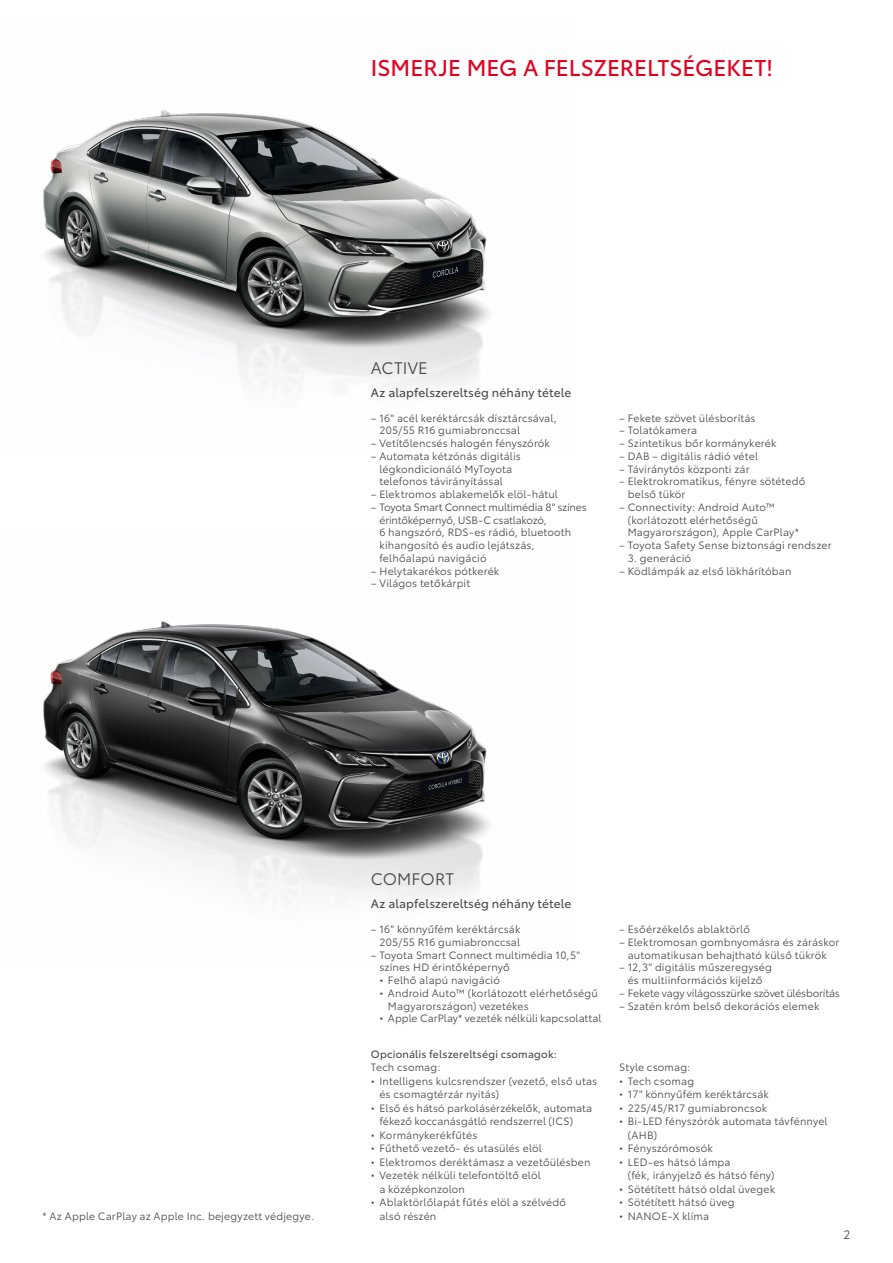
<style>
.page{position:relative;width:893px;height:1263px;background:#fff}
.page>*{position:absolute;margin:0;border:0;box-sizing:border-box;transform-origin:0 0}
.t1{font:22.5px "Toyota Type";letter-spacing:-.005em;color:#e3001f}
.t2{font:16.5px "Toyota Type";letter-spacing:.01em;color:#494948}
.t3{font:12px "Toyota Type";letter-spacing:.01em;color:#494948}
.t4{font:12px "Toyota Type";color:#494948}
.t5{font:10.5px/12.8px "Toyota Type";letter-spacing:.01em;color:#494948}
.t6{font:10.5px "Toyota Type";letter-spacing:-.02em;color:#494948}
.t7{font:10.5px "Toyota Type";letter-spacing:.015em;color:#494948}
</style>
<div class="page">
<img style="left:43px;top:110px;width:447px;height:278px">
<img style="left:43px;top:621px;width:447px;height:279px">
<h1 class="t1" style="left:371px;top:51px;width:404px">ISMERJE MEG A FELSZERELTSÉGEKET!</h1>
<h2 class="t2" style="left:371px;top:356px;width:58px">ACTIVE</h2>
<p class="t3" style="left:371px;top:383px;width:202px">Az alapfelszereltség néhány tétele</p>
<p class="t5" style="left:379px;top:411px;width:179px;text-indent:-9px">– 16" acél keréktárcsák dísztárcsával,<br>205/55 R16 gumiabronccsal</p>
<p class="t5" style="left:371px;top:436px;width:181px">– Vetítőlencsés halogén fényszórók</p>
<p class="t5" style="left:379px;top:449px;width:143px;text-indent:-9px">– Automata kétzónás digitális légkondicionáló MyToyota telefonos távirányítással</p>
<p class="t5" style="left:371px;top:487px;width:188px">– Elektromos ablakemelők elöl-hátul</p>
<p class="t5" style="left:379px;top:500px;width:209px;text-indent:-9px">– Toyota Smart Connect multimédia 8" színes érintőképernyő, USB-C csatlakozó,<br>6 hangszóró, RDS-es rádió, bluetooth kihangosító és audio lejátszás, felhőalapú navigáció</p>
<p class="t5" style="left:371px;top:564px;width:130px">– Helytakarékos pótkerék</p>
<p class="t5" style="left:371px;top:576px;width:101px">– Világos tetőkárpit</p>
<p class="t5" style="left:619px;top:411px;width:138px">– Fekete szövet ülésborítás</p>
<p class="t5" style="left:619px;top:423px;width:79px">– Tolatókamera</p>
<p class="t5" style="left:619px;top:436px;width:159px">– Szintetikus bőr kormánykerék</p>
<p class="t5" style="left:619px;top:449px;width:140px">– DAB – digitális rádió vétel</p>
<p class="t5" style="left:619px;top:462px;width:132px">– Táviránytós központi zár</p>
<p class="t5" style="left:628px;top:474px;width:179px;text-indent:-9px">– Elektrokromatikus, fényre sötétedő belső tükör</p>
<p class="t5" style="left:628px;top:500px;width:173px;text-indent:-9px">– Connectivity: Android Auto™ (korlátozott elérhetőségű<br>Magyarországon), Apple CarPlay*</p>
<p class="t5" style="left:619px;top:538px;width:214px">– Toyota Safety Sense biztonsági rendszer</p>
<p class="t5" style="left:628px;top:551px;width:65px">3. generáció</p>
<p class="t5" style="left:619px;top:564px;width:174px">– Ködlámpák az első lökhárítóban</p>
<p class="t5" style="left:43px;top:1209px;width:273px">* Az Apple CarPlay az Apple Inc. bejegyzett védjegye.</p>
<h2 class="t2" style="left:371px;top:867px;width:85px">COMFORT</h2>
<p class="t3" style="left:371px;top:895px;width:202px">Az alapfelszereltség néhány tétele</p>
<p class="t5" style="left:371px;top:922px;width:151px;text-align:right">– 16" könnyűfém keréktárcsák<br>205/55 R16 gumiabronccsal</p>
<p class="t5" style="left:379px;top:948px;width:202px;text-indent:-9px">– Toyota Smart Connect multimédia 10,5" színes HD érintőképernyő</p>
<p class="t5" style="left:379px;top:973px;width:122px">• Felhő alapú navigáció</p>
<p class="t5" style="left:388px;top:986px;width:211px;text-indent:-9px">• Android Auto™ (korlátozott elérhetőségű<br>Magyarországon) vezetékes</p>
<p class="t5" style="left:379px;top:1011px;width:224px">• Apple CarPlay* vezeték nélküli kapcsolattal</p>
<p class="t7" style="left:371px;top:1046px;width:188px">Opcionális felszereltségi csomagok:</p>
<p class="t5" style="left:371px;top:1060px;width:71px">Tech csomag:</p>
<p class="t5" style="left:379px;top:1073px;width:219px;line-height:13.5px;text-indent:-9px">• Intelligens kulcsrendszer (vezető, első utas és csomagtérzár nyitás)</p>
<p class="t5" style="left:379px;top:1100px;width:214px;line-height:13.5px;text-indent:-9px">• Első és hátsó parkolásérzékelők, automata fékező koccanásgátló rendszerrel (ICS)</p>
<p class="t5" style="left:371px;top:1128px;width:108px">• Kormánykerékfűtés</p>
<p class="t5" style="left:371px;top:1141px;width:172px">• Fűthető vezető- és utasülés elöl</p>
<p class="t5" style="left:371px;top:1155px;width:221px">• Elektromos deréktámasz a vezetőülésben</p>
<p class="t5" style="left:379px;top:1168px;width:163px;line-height:13.5px;text-indent:-9px">• Vezeték nélküli telefontöltő elöl a középkonzolon</p>
<p class="t5" style="left:379px;top:1195px;width:188px;line-height:13.5px;text-indent:-9px">• Ablaktörlőlapát fűtés elöl a szélvédő alsó részén</p>
<p class="t5" style="left:619px;top:922px;width:132px">– Esőérzékelős ablaktörlő</p>
<p class="t5" style="left:619px;top:935px;width:222px;text-align:center">– Elektromosan gombnyomásra és záráskor automatikusan behajtható külső tükrök</p>
<p class="t5" style="left:619px;top:960px;width:154px;text-align:center">– 12,3" digitális műszeregység és multiinformációs kijelző</p>
<p class="t6" style="left:619px;top:985px;width:222px">– Fekete vagy világosszürke szövet ülésborítás</p>
<p class="t5" style="left:619px;top:999px;width:202px">– Szatén króm belső dekorációs elemek</p>
<p class="t5" style="left:619px;top:1060px;width:72px">Style csomag:</p>
<p class="t5" style="left:619px;top:1074px;width:76px">• Tech csomag</p>
<p class="t5" style="left:619px;top:1087px;width:151px">• 17" könnyűfém keréktárcsák</p>
<p class="t5" style="left:619px;top:1101px;width:149px">• 225/45/R17 gumiabroncsok</p>
<p class="t5" style="left:628px;top:1114px;width:201px;line-height:13.5px;text-indent:-9px">• Bi-LED fényszórók automata távfénnyel (AHB)</p>
<p class="t5" style="left:619px;top:1141px;width:95px">• Fényszórómosók</p>
<p class="t5" style="left:628px;top:1154px;width:148px;line-height:13.5px;text-indent:-9px">• LED-es hátsó lámpa<br>(fék, irányjelző és hátsó fény)</p>
<p class="t5" style="left:619px;top:1182px;width:157px">• Sötétített hátsó oldal üvegek</p>
<p class="t5" style="left:619px;top:1195px;width:117px">• Sötétített hátsó üveg</p>
<p class="t5" style="left:619px;top:1209px;width:91px">• NANOE-X klíma</p>
<p class="t4" style="left:843px;top:1226px;width:8px">2</p>
</div>
